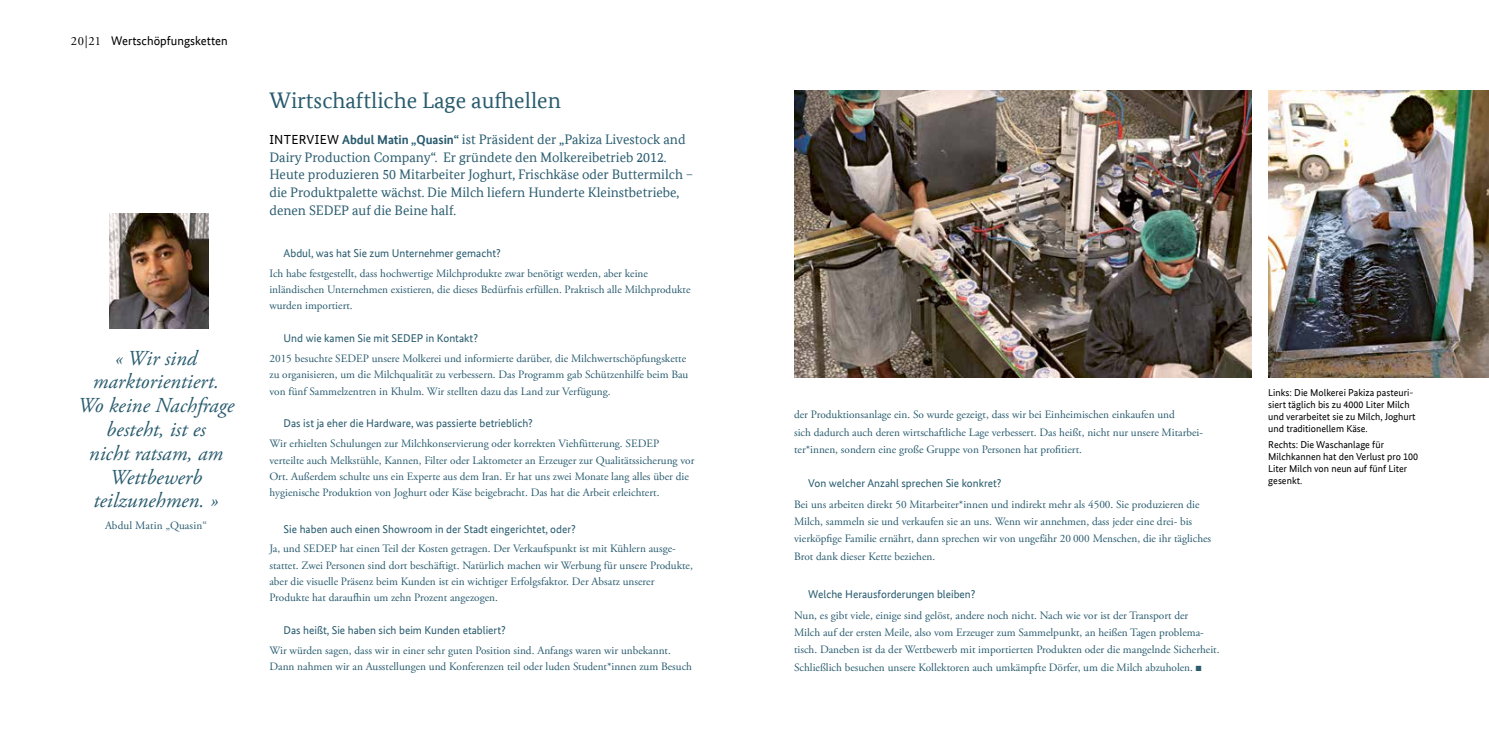
<style>
.page{position:relative;width:1489px;height:745px;background:#fff}
.page>*{position:absolute;margin:0;border:0;box-sizing:border-box;transform-origin:0 0}
.t1{font:22.5px "Bundes Serif Office T";color:#285b6e}
.t2{font:italic 21.25px/23.8px "Adobe Garamond Pro";color:#285b6e;text-align:center}
.t3{font:13.75px/17.9px "Bundes Serif Office T";color:#285b6e}
.t4{font:12.5px "Bundes Sans Office T";color:#000}
.t5{font:11.25px/16.4px "Adobe Garamond Pro";color:#285b6e}
.t6{font:11.25px "Bundes Sans Office T";color:#285b6e}
.t7{font:10px/12px "Bundes Sans Office T";color:#000}
.s1{font-family:"Adobe Garamond Pro"}
.s2{font-family:"Bundes Sans Office T";font-size:13.12px;color:#000}
.s3{font-family:"Bundes Sans Office T";font-weight:700;font-size:12.75px}
</style>
<div class="page">
<img style="left:794px;top:90px;width:457px;height:287px">
<img style="left:1268px;top:90px;width:220px;height:287px">
<img style="left:109px;top:213px;width:99px;height:115px">
<p class="t4" style="left:71px;top:34px;width:158px"><span class="s1">20|21</span> Wertschöpfungsketten</p>
<h2 class="t2" style="left:78px;top:346px;width:158px">« Wir sind marktorientiert.<br>Wo keine Nachfrage besteht, ist es<br>nicht ratsam, am<br>Wettbewerb teilzunehmen. »</h2>
<p class="t5" style="left:105px;top:517px;width:103px">Abdul Matin „Quasin“</p>
<h1 class="t1" style="left:269px;top:87px;width:293px">Wirtschaftliche Lage aufhellen</h1>
<p class="t3" style="left:269px;top:130px;width:425px"><span class="s2">INTERVIEW</span> <span class="s3">Abdul Matin „Quasin“</span> ist Präsident der „Pakiza Livestock and Dairy Production Company“. Er gründete den Molkereibetrieb 2012.<br>Heute produzieren 50 Mitarbeiter Joghurt, Frischkäse oder Buttermilch – die Produktpalette wächst. Die Milch liefern Hunderte Kleinstbetriebe, denen SEDEP auf die Beine half.</p>
<p class="t6" style="left:283px;top:246px;width:219px">Abdul, was hat Sie zum Unternehmer gemacht?</p>
<p class="t5" style="left:269px;top:265px;width:422px">Ich habe festgestellt, dass hochwertige Milchprodukte zwar benötigt werden, aber keine inländischen Unternehmen existieren, die dieses Bedürfnis erfüllen. Praktisch alle Milchprodukte wurden importiert.</p>
<p class="t6" style="left:283px;top:331px;width:196px">Und wie kamen Sie mit SEDEP in Kontakt?</p>
<p class="t5" style="left:269px;top:350px;width:420px">2015 besuchte SEDEP unsere Molkerei und informierte darüber, die Milchwertschöpfungskette zu organisieren, um die Milchqualität zu verbessern. Das Programm gab Schützenhilfe beim Bau von fünf Sammelzentren in Khulm. Wir stellten dazu das Land zur Verfügung.</p>
<p class="t6" style="left:283px;top:417px;width:251px">Das ist ja eher die Hardware, was passierte betrieblich?</p>
<p class="t5" style="left:269px;top:435px;width:426px">Wir erhielten Schulungen zur Milchkonservierung oder korrekten Viehfütterung. SEDEP verteilte auch Melkstühle, Kannen, Filter oder Laktometer an Erzeuger zur Qualitätssicherung vor Ort. Außerdem schulte uns ein Experte aus dem Iran. Er hat uns zwei Monate lang alles über die hygienische Produktion von Joghurt oder Käse beigebracht. Das hat die Arbeit erleichtert.</p>
<p class="t6" style="left:283px;top:522px;width:293px">Sie haben auch einen Showroom in der Stadt eingerichtet, oder?</p>
<p class="t5" style="left:269px;top:540px;width:425px">Ja, und SEDEP hat einen Teil der Kosten getragen. Der Verkaufspunkt ist mit Kühlern ausge&shy;stattet. Zwei Personen sind dort beschäftigt. Natürlich machen wir Werbung für unsere Produkte, aber die visuelle Präsenz beim Kunden ist ein wichtiger Erfolgsfaktor. Der Absatz unserer Produkte hat daraufhin um zehn Prozent angezogen.</p>
<p class="t6" style="left:283px;top:623px;width:224px">Das heißt, Sie haben sich beim Kunden etabliert?</p>
<p class="t5" style="left:269px;top:642px;width:424px">Wir würden sagen, dass wir in einer sehr guten Position sind. Anfangs waren wir unbekannt.<br>Dann nahmen wir an Ausstellungen und Konferenzen teil oder luden Student*innen zum Besuch</p>
<p class="t5" style="left:794px;top:406px;width:410px;line-height:17.2px">der Produktionsanlage ein. So wurde gezeigt, dass wir bei Einheimischen einkaufen und<br>sich dadurch auch deren wirtschaftliche Lage verbessert. Das heißt, nicht nur unsere Mitarbei&shy;ter*innen, sondern eine große Gruppe von Personen hat profitiert.</p>
<p class="t6" style="left:808px;top:476px;width:195px">Von welcher Anzahl sprechen Sie konkret?</p>
<p class="t5" style="left:794px;top:496px;width:418px;line-height:17.2px">Bei uns arbeiten direkt 50 Mitarbeiter*innen und indirekt mehr als 4500. Sie produzieren die Milch, sammeln sie und verkaufen sie an uns. Wenn wir annehmen, dass jeder eine drei- bis vierköpfige Familie ernährt, dann sprechen wir von ungefähr 20 000 Menschen, die ihr tägliches Brot dank dieser Kette beziehen.</p>
<p class="t6" style="left:808px;top:587px;width:168px">Welche Herausforderungen bleiben?</p>
<p class="t5" style="left:794px;top:606px;width:427px;line-height:17.4px">Nun, es gibt viele, einige sind gelöst, andere noch nicht. Nach wie vor ist der Transport der<br>Milch auf der ersten Meile, also vom Erzeuger zum Sammelpunkt, an heißen Tagen problema&shy;tisch. Daneben ist da der Wettbewerb mit importierten Produkten oder die mangelnde Sicherheit.<br>Schließlich besuchen unsere Kollektoren auch umkämpfte Dörfer, um die Milch abzuholen. ■</p>
<p class="t7" style="left:1268px;top:386px;width:149px">Links: Die Molkerei Pakiza pasteuri&shy;siert täglich bis zu 4000 Liter Milch und verarbeitet sie zu Milch, Joghurt und traditionellem Käse.</p>
<p class="t7" style="left:1268px;top:438px;width:151px">Rechts: Die Waschanlage für<br>Milchkannen hat den Verlust pro 100<br>Liter Milch von neun auf fünf Liter gesenkt.</p>
</div>
